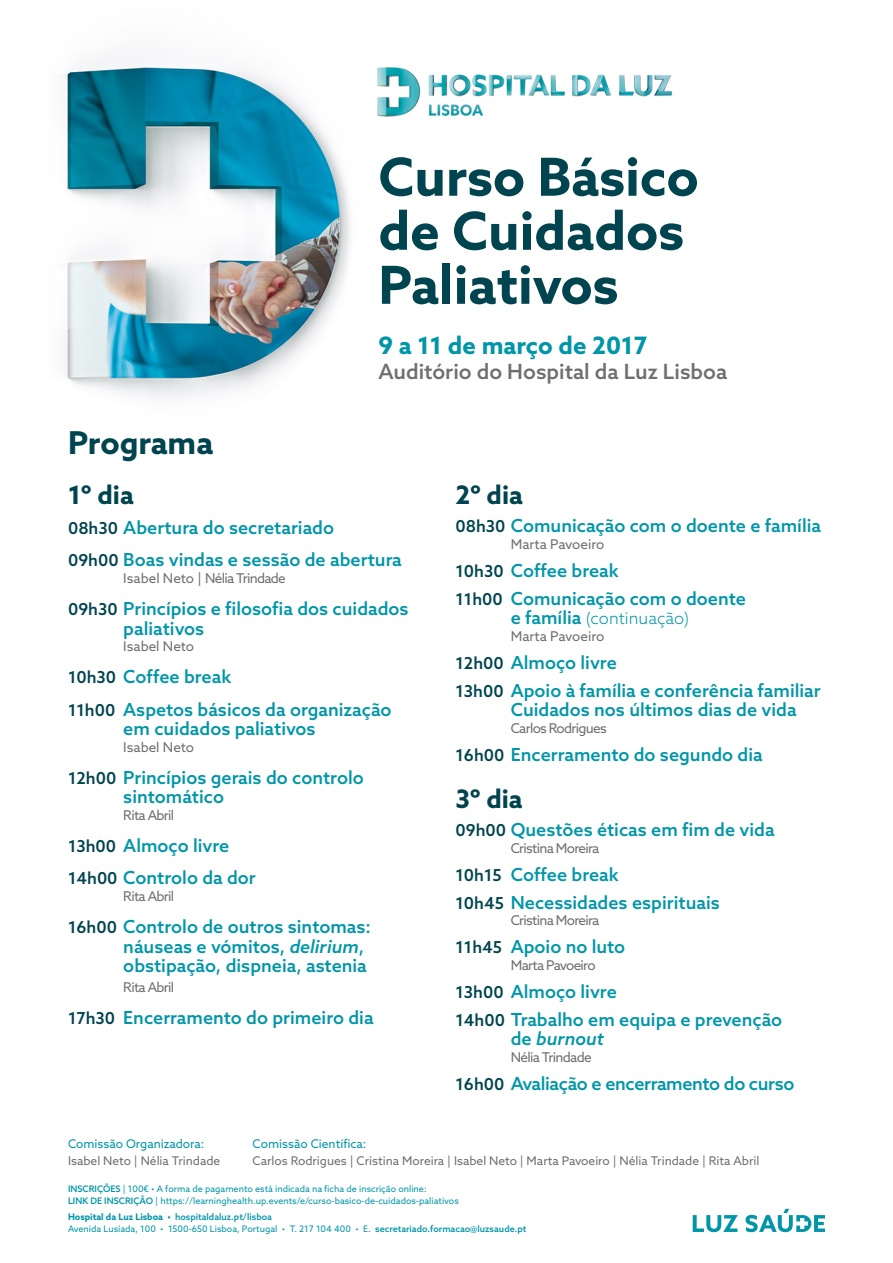
<style>
.page{position:relative;width:893px;height:1263px;background:#fff}
.page>*{position:absolute;margin:0;border:0;box-sizing:border-box;transform-origin:0 0}
.t1{font:700 52.5px/54px "Azo Sans";color:#00444f}
.t2{font:700 31.5px "Azo Sans";color:#00444f}
.t3{font:700 25.5px "Azo Sans";color:#00444f}
.t4{font:700 24px "Azo Sans";color:#0096a8}
.t5{font:500 21px "Azo Sans";color:#706f6f}
.t6{font:500 18px/19.5px "Azo Sans";color:#0096a8}
.t7{font:500 18px "Azo Sans";letter-spacing:-.02em;color:#0096a8}
.t8{font:italic 500 18px "Azo Sans";color:#0096a8}
.t9{font:300 16.5px "Azo Sans";color:#0096a8}
.t10{font:13.5px "Azo Sans";letter-spacing:-.05em;color:#706f6f}
.t11{font:13.5px "Azo Sans";color:#706f6f}
.t12{font:12px "Azo Sans";color:#706f6f}
.t13{font:12px "Azo Sans";color:#0096a8}
.t14{font:9px/12px "Azo Sans";color:#0096a8}
.s1{font-size:16.5px;color:#00444f}
.s2{font-style:italic}
.s3{font-weight:500;font-size:18px}
.s4{font-style:normal}
.s5{font-weight:500}
.s6{font-weight:700}
</style>
<div class="page">
<img style="left:377px;top:67px;width:296px;height:50px">
<svg style="left:693px;top:1209px;width:132px;height:23px"></svg>
<img style="left:63px;top:58px;width:287px;height:339px">
<h1 class="t1" style="left:378px;top:149px;width:322px">Curso Básico de Cuidados<br>Paliativos</h1>
<h3 class="t4" style="left:378px;top:329px;width:270px">9 a 11 de março de 2017</h3>
<p class="t5" style="left:378px;top:358px;width:350px">Auditório do Hospital da Luz Lisboa</p>
<h2 class="t2" style="left:68px;top:422px;width:147px">Programa</h2>
<h3 class="t3" style="left:68px;top:478px;width:67px">1º dia</h3>
<p class="t6" style="left:68px;top:511px;width:335px;line-height:32.2px"><span class="s1">08h30</span> Abertura do secretariado<br><span class="s1">09h00</span> Boas vindas e sessão de abertura</p>
<p class="t10" style="left:123px;top:569px;width:164px">Isabel Neto | Nélia Trindade</p>
<p class="t6" style="left:123px;top:599px;width:287px;text-indent:-55px"><span class="s1">09h30</span> Princípios e filosofia dos cuidados paliativos</p>
<p class="t11" style="left:123px;top:637px;width:72px">Isabel Neto</p>
<p class="t6" style="left:68px;top:661px;width:325px;line-height:32.2px"><span class="s1">10h30</span> Coffee break<br><span class="s1">11h00</span> Aspetos básicos da organização</p>
<p class="t6" style="left:123px;top:719px;width:194px">em cuidados paliativos</p>
<p class="t11" style="left:123px;top:738px;width:72px">Isabel Neto</p>
<p class="t6" style="left:123px;top:767px;width:242px;text-indent:-55px"><span class="s1">12h00</span> Princípios gerais do controlo sintomático</p>
<p class="t10" style="left:123px;top:806px;width:52px">Rita Abril</p>
<p class="t6" style="left:68px;top:829px;width:189px;line-height:32.2px"><span class="s1">13h00</span> Almoço livre<br><span class="s1">14h00</span> Controlo da dor</p>
<p class="t10" style="left:123px;top:887px;width:52px">Rita Abril</p>
<p class="t6" style="left:123px;top:917px;width:249px;text-indent:-55px"><span class="s1">16h00</span> Controlo de outros sintomas: náuseas e vómitos, <span class="s2">delirium</span>, obstipação, dispneia, astenia</p>
<p class="t10" style="left:123px;top:978px;width:52px">Rita Abril</p>
<p class="t6" style="left:68px;top:1007px;width:307px"><span class="s1">17h30</span> Encerramento do primeiro dia</p>
<h3 class="t3" style="left:455px;top:478px;width:69px">2º dia</h3>
<p class="t6" style="left:455px;top:516px;width:367px"><span class="s1">08h30</span> Comunicação com o doente e família</p>
<p class="t11" style="left:511px;top:535px;width:95px">Marta Pavoeiro</p>
<p class="t6" style="left:455px;top:556px;width:292px;line-height:28px"><span class="s1">10h30</span> Coffee break<br><span class="s1">11h00</span> Comunicação com o doente</p>
<p class="t9" style="left:511px;top:607px;width:180px"><span class="s3">e família</span> (continuação)</p>
<p class="t11" style="left:511px;top:627px;width:95px">Marta Pavoeiro</p>
<p class="t6" style="left:455px;top:648px;width:367px;line-height:28px"><span class="s1">12h00</span> Almoço livre<br><span class="s1">13h00</span> Apoio à família e conferência familiar</p>
<p class="t6" style="left:511px;top:700px;width:287px">Cuidados nos últimos dias de vida</p>
<p class="t10" style="left:511px;top:719px;width:98px">Carlos Rodrigues</p>
<p class="t6" style="left:455px;top:744px;width:309px"><span class="s1">16h00</span> Encerramento do segundo dia</p>
<h3 class="t3" style="left:455px;top:782px;width:69px">3º dia</h3>
<p class="t6" style="left:455px;top:820px;width:321px"><span class="s1">09h00</span> Questões éticas em fim de vida</p>
<p class="t10" style="left:511px;top:839px;width:90px">Cristina Moreira</p>
<p class="t6" style="left:455px;top:860px;width:266px;line-height:28px"><span class="s1">10h15</span> Coffee break<br><span class="s1">10h45</span> Necessidades espirituais</p>
<p class="t10" style="left:511px;top:911px;width:90px">Cristina Moreira</p>
<p class="t6" style="left:455px;top:937px;width:171px"><span class="s1">11h45</span> Apoio no luto</p>
<p class="t10" style="left:511px;top:956px;width:86px">Marta Pavoeiro</p>
<p class="t6" style="left:455px;top:977px;width:328px;line-height:28px"><span class="s1">13h00</span> Almoço livre<br><span class="s1">14h00</span> Trabalho em equipa e prevenção</p>
<p class="t8" style="left:511px;top:1027px;width:95px"><span class="s4">de</span> burnout</p>
<p class="t10" style="left:511px;top:1048px;width:82px">Nélia Trindade</p>
<p class="t7" style="left:455px;top:1071px;width:340px"><span class="s1">16h00</span> Avaliação e encerramento do curso</p>
<p class="t13" style="left:68px;top:1136px;width:138px">Comissão Organizadora:</p>
<p class="t13" style="left:253px;top:1136px;width:115px">Comissão Científica:</p>
<p class="t12" style="left:68px;top:1152px;width:154px">Isabel Neto | Nélia Trindade</p>
<p class="t12" style="left:253px;top:1152px;width:508px">Carlos Rodrigues | Cristina Moreira | Isabel Neto | Marta Pavoeiro | Nélia Trindade | Rita Abril</p>
<p class="t14" style="left:68px;top:1182px;width:392px"><span class="s5">INSCRIÇÕES</span> | 100€ • A forma de pagamento está indicada na ficha de inscrição online:<br><span class="s5">LINK DE INSCRIÇÃO</span> | https://learninghealth.up.events/e/curso-basico-de-cuidados-paliativos</p>
<p class="t14" style="left:68px;top:1210px;width:460px"><span class="s6">Hospital da Luz Lisboa •</span> <span class="s5">hospitaldaluz.pt/lisboa<br></span>Avenida Lusíada, 100 • 1500-650 Lisboa, Portugal • T. 217 104 400 • E. <span class="s5">secretariado.formacao@luzsaude.pt</span></p>
</div>
